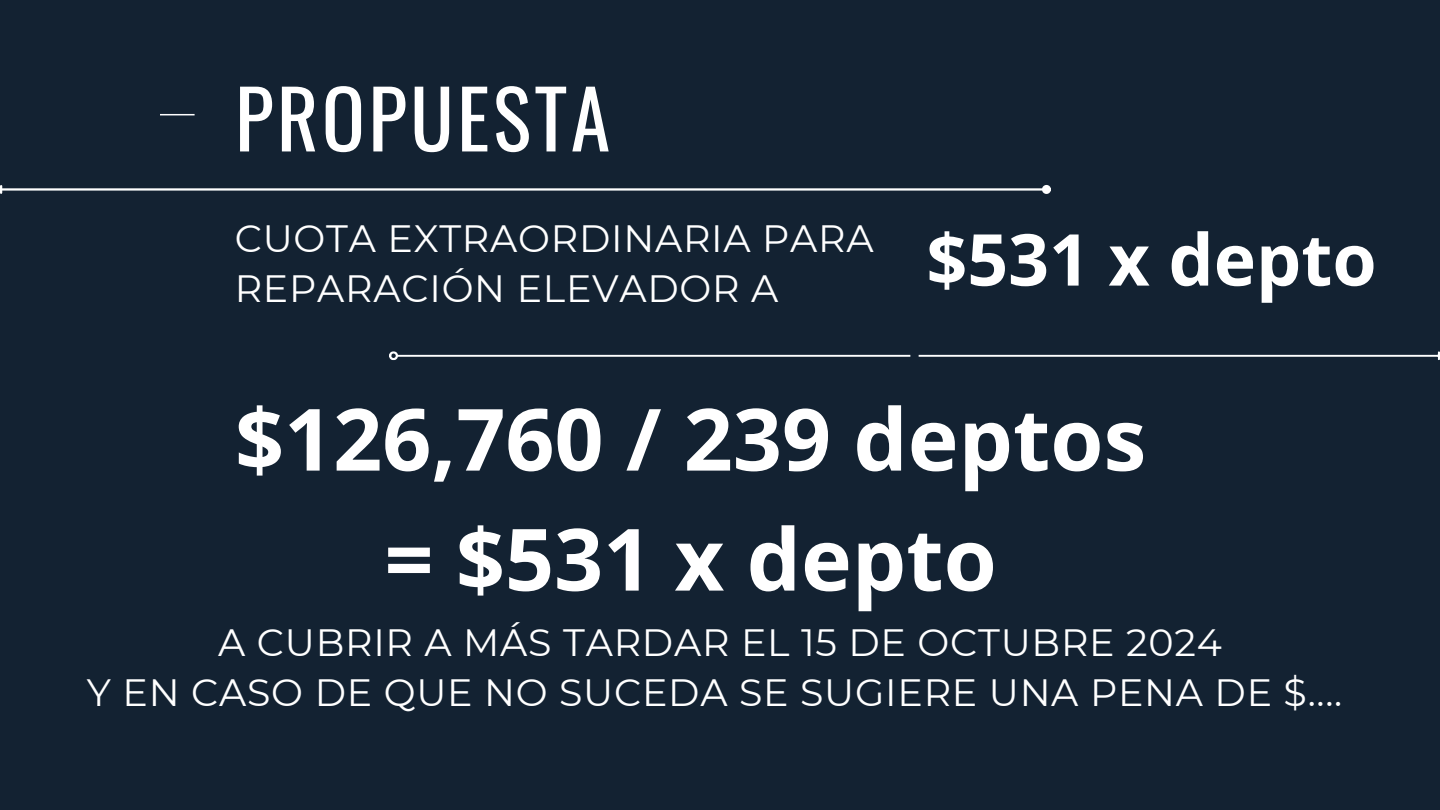
<style>
.page{position:relative;width:1440px;height:810px;background:#132232}
.page>*{position:absolute;margin:0;border:0;box-sizing:border-box;transform-origin:0 0}
.t1{font:700 86px/120px "Open Sans";color:#fff;text-align:center}
.t2{font:80px "Oswald";letter-spacing:.045em;color:#fff}
.t3{font:700 71.6px "Open Sans";color:#fff}
.t4{font:38px/49.5px "Montserrat";letter-spacing:.02em;color:#fff}
</style>
<div class="page">
<hr style="left:397px;top:355px;width:1041px;height:2px;background:#fff">
<div style="left:389px;top:351px;width:9px;height:9px;border:2px solid #fff;border-radius:50%"></div>
<svg style="left:1438px;top:352px;width:2px;height:7px"></svg>
<hr style="left:2px;top:188px;width:1041px;height:3px;background:#fff">
<svg style="left:0;top:186px;width:2px;height:7px"></svg>
<div style="left:1043px;top:186px;width:7px;height:7px;background:#fff;border-radius:50%"></div>
<div style="left:1042px;top:185px;width:9px;height:9px;border:2px solid #fff;border-radius:50%"></div>
<hr style="left:160px;top:114px;width:35px;height:1px;background:#fff">
<h1 class="t2" style="left:235px;top:56px;width:377px">PROPUESTA</h1>
<h3 class="t4" style="left:235px;top:214px;width:641px">CUOTA EXTRAORDINARIA PARA<br>REPARACIÓN ELEVADOR A</h3>
<p class="t3" style="left:926px;top:209px;width:452px">$531 x depto</p>
<p class="t1" style="left:235px;top:377px;width:913px">$126,760 / 239 deptos = $531 x depto</p>
<h2 class="t4" style="left:218px;top:618px;width:1005px">A CUBRIR A MÁS TARDAR EL 15 DE OCTUBRE 2024</h2>
<p class="t4" style="left:87px;top:668px;width:1257px">Y EN CASO DE QUE NO SUCEDA SE SUGIERE UNA PENA DE $....</p>
</div>
